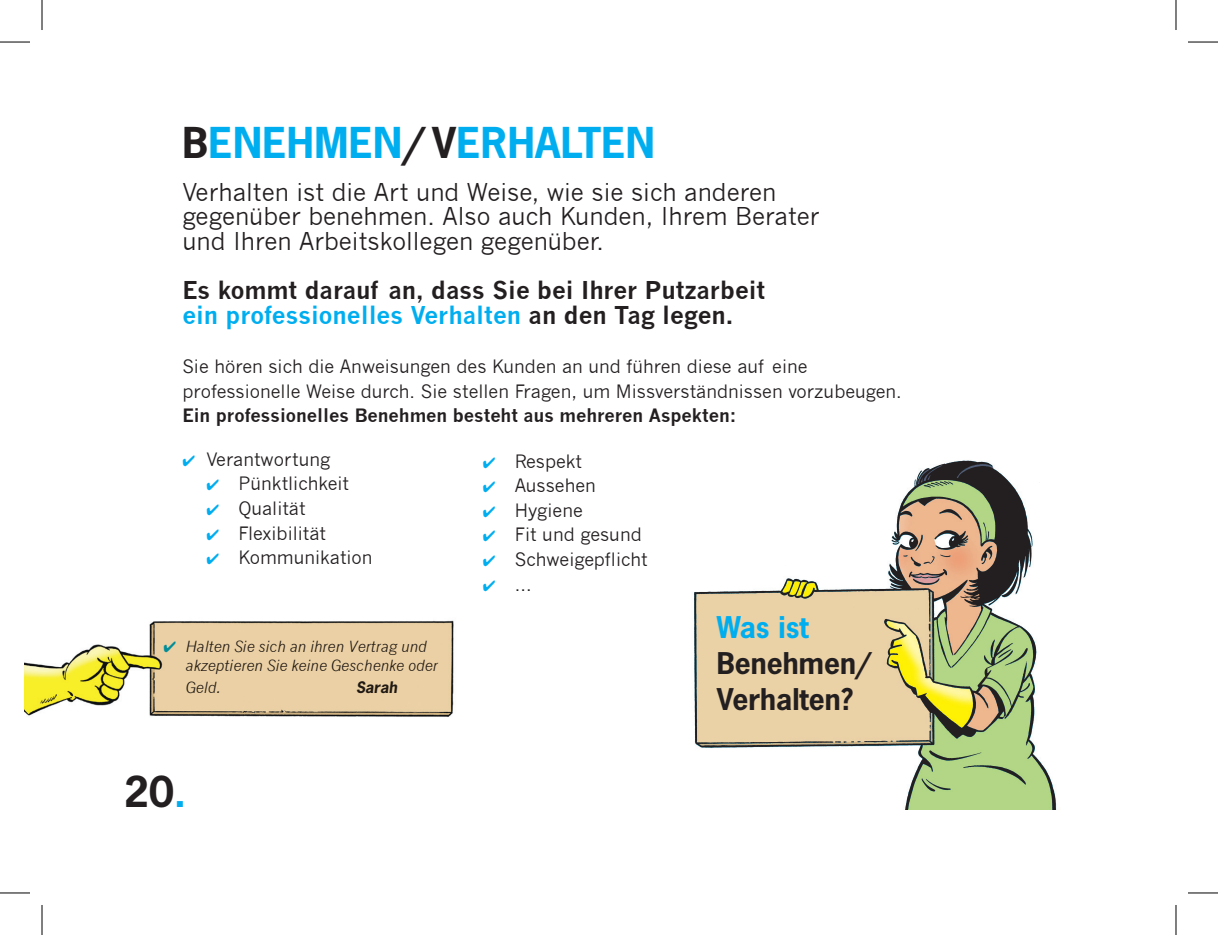
<style>
.page{position:relative;width:1218px;height:935px;background:#fff}
.page>*{position:absolute;margin:0;border:0;box-sizing:border-box;transform-origin:0 0}
.t1{font:700 40px "News Gothic Std";letter-spacing:.01em;color:#00aeef}
.t2{font:700 40px "News Gothic Std";color:#231f20}
.t3{font:700 28.2px/36px "News Gothic Std";color:#231f20}
.t4{font:700 28.2px "News Gothic Std";color:#00aeef}
.t5{font:24px/24.6px "News Gothic";color:#231f20}
.t6{font:700 24px/24.6px "News Gothic";color:#231f20}
.t7{font:18px/24.6px "News Gothic";color:#231f20}
.t8{font:700 18px "News Gothic";color:#231f20}
.t9{font:italic 15px/19px "News Gothic";color:#231f20}
.t10{font:italic 700 15px "News Gothic Std";color:#231f20}
.s1{color:#231f20}
.s2{color:#00aeef}
</style>
<div class="page">
<img style="left:694px;top:460px;width:363px;height:349px">
<img style="left:149px;top:620px;width:305px;height:18px">
<img style="left:25px;top:638px;width:429px;height:79px">
<hr style="left:0;top:42px;width:30px;height:1px;background:#000">
<hr style="left:1188px;top:42px;width:30px;height:1px;background:#000">
<hr style="left:0;top:892px;width:30px;height:1px;background:#000">
<hr style="left:1188px;top:892px;width:30px;height:1px;background:#000">
<hr style="left:42px;top:0;width:1px;height:30px;background:#000">
<hr style="left:42px;top:904px;width:1px;height:30px;background:#000">
<hr style="left:1176px;top:0;width:1px;height:30px;background:#000">
<hr style="left:1176px;top:904px;width:1px;height:30px;background:#000">
<h1 class="t1" style="left:182px;top:117px;width:474px"><span class="s1">B</span>ENEHMEN<span class="s1">/ V</span>ERHALTEN</h1>
<h3 class="t5" style="left:182px;top:180px;width:639px">Verhalten ist die Art und Weise, wie sie sich anderen gegenüber benehmen. Also auch Kunden, Ihrem Berater und Ihren Arbeitskollegen gegenüber.</h3>
<h3 class="t6" style="left:182px;top:278px;width:584px">Es kommt darauf an, dass Sie bei Ihrer Putzarbeit <span class="s2">ein professionelles Verhalten</span> an den Tag legen.</h3>
<p class="t7" style="left:182px;top:354px;width:721px">Sie hören sich die Anweisungen des Kunden an und führen diese auf eine professionelle Weise durch. Sie stellen Fragen, um Missverständnissen vorzubeugen.</p>
<p class="t8" style="left:182px;top:404px;width:556px">Ein professionelles Benehmen besteht aus mehreren Aspekten:</p>
<p class="t7" style="left:182px;top:447px;width:150px"><span class="s2">✔</span> Verantwortung</p>
<p class="t7" style="left:206px;top:471px;width:144px"><span class="s2">✔</span> Pünktlichkeit</p>
<p class="t7" style="left:206px;top:496px;width:101px"><span class="s2">✔</span> Qualität</p>
<p class="t7" style="left:206px;top:521px;width:121px"><span class="s2">✔</span> Flexibilität</p>
<p class="t7" style="left:206px;top:545px;width:168px"><span class="s2">✔</span> Kommunikation</p>
<p class="t7" style="left:483px;top:449px;width:101px"><span class="s2">✔</span> Respekt</p>
<p class="t7" style="left:483px;top:473px;width:115px"><span class="s2">✔</span> Aussehen</p>
<p class="t7" style="left:483px;top:498px;width:102px"><span class="s2">✔</span> Hygiene</p>
<p class="t7" style="left:483px;top:522px;width:161px"><span class="s2">✔</span> Fit und gesund</p>
<p class="t7" style="left:483px;top:547px;width:166px"><span class="s2">✔</span> Schweigepflicht</p>
<p class="t7" style="left:483px;top:572px;width:50px"><span class="s2">✔</span> ...</p>
<p class="t9" style="left:186px;top:637px;width:254px;text-indent:-22px"><span class="s2">✔</span> Halten Sie sich an ihren Vertrag und akzeptieren Sie keine Geschenke oder</p>
<p class="t9" style="left:186px;top:678px;width:37px">Geld.</p>
<p class="t10" style="left:356px;top:677px;width:43px">Sarah</p>
<h1 class="t2" style="left:124px;top:765px;width:64px">20<span class="s2">.</span></h1>
<h2 class="t4" style="left:717px;top:608px;width:94px">Was ist</h2>
<h2 class="t3" style="left:717px;top:644px;width:156px">Benehmen/<br>Verhalten?</h2>
</div>
